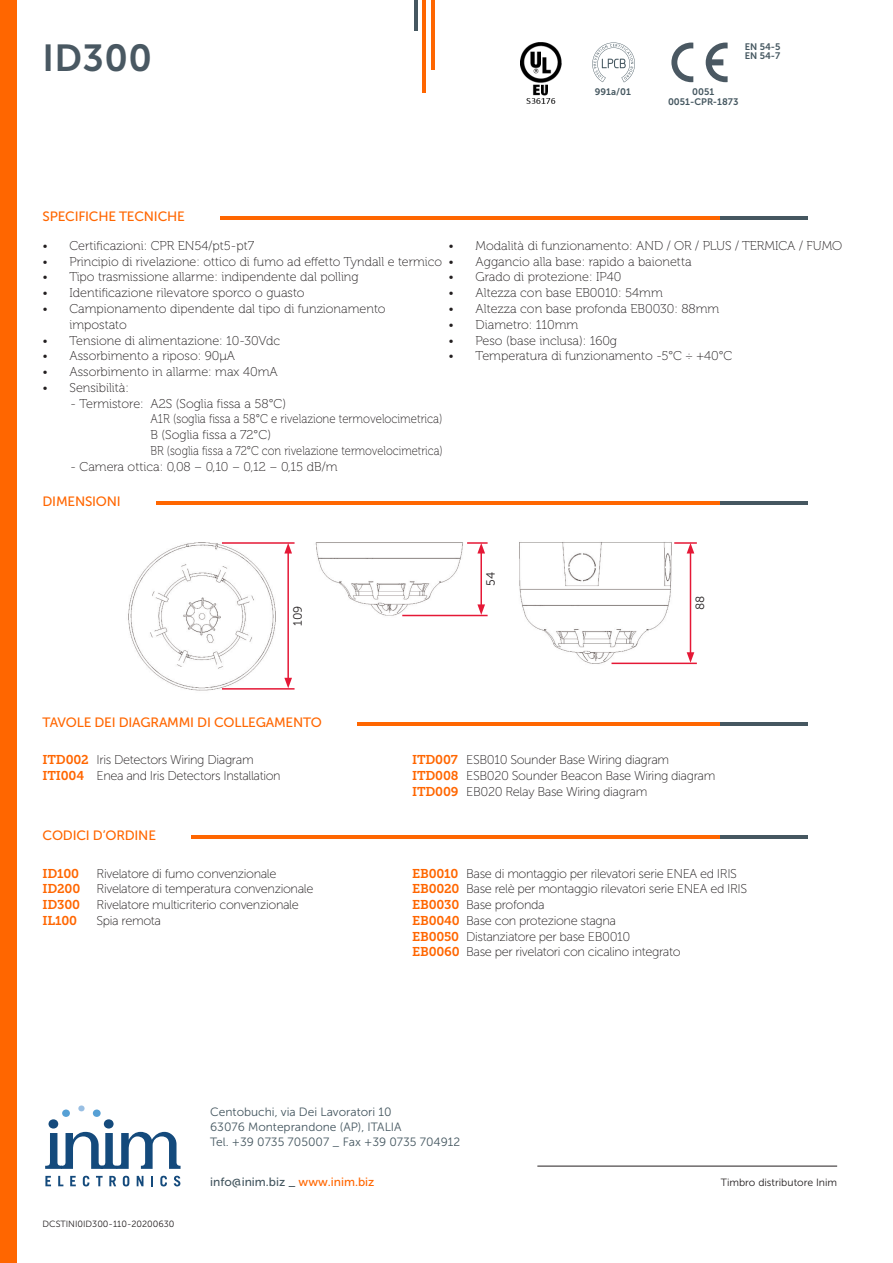
<style>
.page{position:relative;width:893px;height:1263px;background:#fff}
.page>*{position:absolute;margin:0;border:0;box-sizing:border-box;transform-origin:0 0}
.t1{font:37.5px "Museo Sans 700";letter-spacing:.01em;color:#495862}
.t2{font:13.5px "Museo Sans 500";letter-spacing:-.015em;color:#f60}
.t3{font:12.75px/15.8px "Museo 100";color:#231f20}
.t4{font:12.75px "Museo Sans 100";letter-spacing:-.03em;color:#231f20}
.t5{font:12.75px "Museo Slab 700";letter-spacing:-.015em;color:#f60}
.t6{font:12px "Museo Sans 300";color:#455760}
.t7{font:12px "Museo Sans 500";color:#455760}
.t8{font:12px "Museo Sans 300";color:#231f20}
.t9{font:10.5px "Museo Sans 300";color:#231f20}
.t10{font:9.45px "Museo Sans 700";color:#455760}
.t11{font:9px "Museo Sans 300";color:#231f20}
.s1{font-family:"Museo Slab 700";color:#f60}
.s2{color:#f60}
</style>
<div class="page">
<img style="left:128px;top:542px;width:359px;height:149px">
<img style="left:519px;top:542px;width:178px;height:123px">
<svg style="left:671px;top:43px;width:22px;height:39px"></svg>
<svg style="left:706px;top:43px;width:22px;height:39px"></svg>
<svg style="left:592px;top:42px;width:43px;height:40px"></svg>
<img style="left:521px;top:43px;width:40px;height:61px">
<div style="left:0;top:0;width:16px;height:1263px;background:#f60"></div>
<hr style="left:431px;top:0;width:4px;height:69px;background:#f60">
<hr style="left:423px;top:0;width:3px;height:93px;background:#f60">
<hr style="left:414px;top:0;width:4px;height:31px;background:#455760">
<hr style="left:191px;top:836px;width:529px;height:3px;background:#f60">
<hr style="left:720px;top:836px;width:88px;height:3px;background:#455760">
<hr style="left:537px;top:1166px;width:300px;height:1px;background:#231f20">
<svg style="left:45px;top:1176px;width:6px;height:10px"></svg>
<svg style="left:58px;top:1176px;width:5px;height:10px"></svg>
<svg style="left:70px;top:1176px;width:6px;height:10px"></svg>
<svg style="left:83px;top:1176px;width:6px;height:10px"></svg>
<svg style="left:96px;top:1176px;width:7px;height:10px"></svg>
<svg style="left:109px;top:1176px;width:7px;height:10px"></svg>
<svg style="left:123px;top:1176px;width:6px;height:10px"></svg>
<svg style="left:137px;top:1176px;width:6px;height:10px"></svg>
<svg style="left:151px;top:1176px;width:2px;height:10px"></svg>
<svg style="left:160px;top:1176px;width:7px;height:10px"></svg>
<svg style="left:174px;top:1176px;width:6px;height:10px"></svg>
<svg style="left:45px;top:1105px;width:136px;height:64px"></svg>
<hr style="left:156px;top:501px;width:564px;height:3px;background:#f60">
<hr style="left:720px;top:501px;width:88px;height:3px;background:#455760">
<hr style="left:357px;top:722px;width:363px;height:3px;background:#f60">
<hr style="left:720px;top:722px;width:88px;height:3px;background:#455760">
<hr style="left:287px;top:551px;width:2px;height:129px;background:#e51836">
<svg style="left:284px;top:544px;width:8px;height:9px"></svg>
<svg style="left:284px;top:678px;width:8px;height:10px"></svg>
<hr style="left:222px;top:688px;width:73px;height:2px;background:#e51836">
<hr style="left:222px;top:542px;width:73px;height:2px;background:#e51836">
<hr style="left:480px;top:551px;width:2px;height:56px;background:#e51836">
<svg style="left:477px;top:544px;width:8px;height:9px"></svg>
<svg style="left:477px;top:604px;width:8px;height:11px"></svg>
<hr style="left:402px;top:615px;width:86px;height:1px;background:#e51836">
<hr style="left:467px;top:542px;width:21px;height:2px;background:#e51836">
<hr style="left:690px;top:551px;width:1px;height:104px;background:#e51836">
<svg style="left:687px;top:544px;width:7px;height:9px"></svg>
<svg style="left:687px;top:652px;width:7px;height:11px"></svg>
<hr style="left:611px;top:663px;width:86px;height:1px;background:#e51836">
<hr style="left:674px;top:542px;width:23px;height:2px;background:#e51836">
<hr style="left:220px;top:216px;width:500px;height:3px;background:#f60">
<hr style="left:720px;top:216px;width:88px;height:3px;background:#455760">
<p class="t1" style="left:43px;top:37px;width:111px">ID300</p>
<p class="t2" style="left:43px;top:209px;width:144px">SPECIFICHE TECNICHE</p>
<p class="t10" style="left:745px;top:41px;width:37px">EN 54-5</p>
<p class="t10" style="left:745px;top:51px;width:37px">EN 54-7</p>
<p class="t10" style="left:595px;top:87px;width:37px">991a/01</p>
<p class="t10" style="left:692px;top:87px;width:24px">0051</p>
<p class="t10" style="left:668px;top:96px;width:72px">0051-CPR-1873</p>
<p class="t3" style="left:43px;top:238px;width:213px">• Certificazioni: CPR EN54/pt5-pt7</p>
<p class="t3" style="left:43px;top:254px;width:401px">• Principio di rivelazione: ottico di fumo ad effetto Tyndall e termico</p>
<p class="t3" style="left:43px;top:270px;width:318px">• Tipo trasmissione allarme: indipendente dal polling</p>
<p class="t3" style="left:43px;top:285px;width:264px">• Identificazione rilevatore sporco o guasto</p>
<p class="t3" style="left:70px;top:301px;width:318px;text-indent:-27px">• Campionamento dipendente dal tipo di funzionamento impostato</p>
<p class="t3" style="left:43px;top:333px;width:239px">• Tensione di alimentazione: 10-30Vdc</p>
<p class="t3" style="left:43px;top:348px;width:194px">• Assorbimento a riposo: 90µA</p>
<p class="t3" style="left:43px;top:364px;width:237px">• Assorbimento in allarme: max 40mA</p>
<p class="t3" style="left:43px;top:380px;width:88px">• Sensibilità:</p>
<p class="t3" style="left:151px;top:396px;width:293px;text-indent:-80px">- Termistore: A2S (Soglia fissa a 58°C)<br>A1R (soglia fissa a 58°C e rivelazione termovelocimetrica)</p>
<p class="t3" style="left:151px;top:427px;width:294px">B (Soglia fissa a 72°C)<br>BR (soglia fissa a 72°C con rivelazione termovelocimetrica)</p>
<p class="t3" style="left:71px;top:459px;width:268px">- Camera ottica: 0,08 – 0,10 – 0,12 – 0,15 dB/m</p>
<p class="t3" style="left:449px;top:238px;width:395px">• Modalità di funzionamento: AND / OR / PLUS / TERMICA / FUMO</p>
<p class="t3" style="left:449px;top:254px;width:244px">• Aggancio alla base: rapido a baionetta</p>
<p class="t3" style="left:449px;top:270px;width:174px">• Grado di protezione: IP40</p>
<p class="t3" style="left:449px;top:285px;width:216px">• Altezza con base EB0010: 54mm</p>
<p class="t3" style="left:449px;top:301px;width:272px">• Altezza con base profonda EB0030: 88mm</p>
<p class="t3" style="left:449px;top:317px;width:131px">• Diametro: 110mm</p>
<p class="t3" style="left:449px;top:333px;width:170px">• Peso (base inclusa): 160g</p>
<p class="t3" style="left:449px;top:348px;width:285px">• Temperatura di funzionamento -5°C ÷ +40°C</p>
<p class="t2" style="left:43px;top:493px;width:80px">DIMENSIONI</p>
<p class="t8" style="left:291px;top:626px;width:22px;rotate:-90deg">109</p>
<p class="t2" style="left:43px;top:714px;width:281px">TAVOLE DEI DIAGRAMMI DI COLLEGAMENTO</p>
<p class="t4" style="left:43px;top:753px;width:213px"><span class="s1">ITD002</span> Iris Detectors Wiring Diagram</p>
<p class="t4" style="left:43px;top:769px;width:240px"><span class="s1">ITI004</span> Enea and Iris Detectors Installation</p>
<p class="t2" style="left:43px;top:828px;width:115px">CODICI D’ORDINE</p>
<p class="t5" style="left:43px;top:866px;width:38px">ID100</p>
<p class="t4" style="left:97px;top:866px;width:182px">Rivelatore di fumo convenzionale</p>
<p class="t5" style="left:43px;top:881px;width:39px">ID200</p>
<p class="t4" style="left:97px;top:882px;width:218px">Rivelatore di temperatura convenzionale</p>
<p class="t5" style="left:43px;top:897px;width:39px">ID300</p>
<p class="t4" style="left:97px;top:898px;width:204px">Rivelatore multicriterio convenzionale</p>
<p class="t5" style="left:43px;top:913px;width:36px">IL100</p>
<p class="t4" style="left:97px;top:913px;width:66px">Spia remota</p>
<p class="t8" style="left:484px;top:586px;width:15px;rotate:-90deg">54</p>
<p class="t8" style="left:693px;top:610px;width:16px;rotate:-90deg">88</p>
<p class="t4" style="left:412px;top:753px;width:259px"><span class="s1">ITD007</span> ESB010 Sounder Base Wiring diagram</p>
<p class="t4" style="left:412px;top:769px;width:305px"><span class="s1">ITD008</span> ESB020 Sounder Beacon Base Wiring diagram</p>
<p class="t4" style="left:412px;top:784px;width:237px"><span class="s1">ITD009</span> EB020 Relay Base Wiring diagram</p>
<p class="t4" style="left:412px;top:866px;width:326px"><span class="s1">EB0010</span> Base di montaggio per rilevatori serie ENEA ed IRIS</p>
<p class="t4" style="left:412px;top:882px;width:337px"><span class="s1">EB0020</span> Base relè per montaggio rilevatori serie ENEA ed IRIS</p>
<p class="t4" style="left:412px;top:898px;width:134px"><span class="s1">EB0030</span> Base profonda</p>
<p class="t4" style="left:412px;top:913px;width:205px"><span class="s1">EB0040</span> Base con protezione stagna</p>
<p class="t4" style="left:412px;top:929px;width:220px"><span class="s1">EB0050</span> Distanziatore per base EB0010</p>
<p class="t4" style="left:412px;top:945px;width:270px"><span class="s1">EB0060</span> Base per rivelatori con cicalino integrato</p>
<p class="t11" style="left:43px;top:1219px;width:134px">DCSTINI0ID300-110-20200630</p>
<p class="t6" style="left:210px;top:1105px;width:183px">Centobuchi, via Dei Lavoratori 10</p>
<p class="t6" style="left:210px;top:1120px;width:193px">63076 Monteprandone (AP), ITALIA</p>
<p class="t6" style="left:210px;top:1135px;width:252px">Tel. +39 0735 705007 _ Fax +39 0735 704912</p>
<p class="t7" style="left:210px;top:1176px;width:166px">info@inim.biz _ <span class="s2">www.inim.biz</span></p>
<p class="t9" style="left:721px;top:1177px;width:118px">Timbro distributore Inim</p>
</div>
